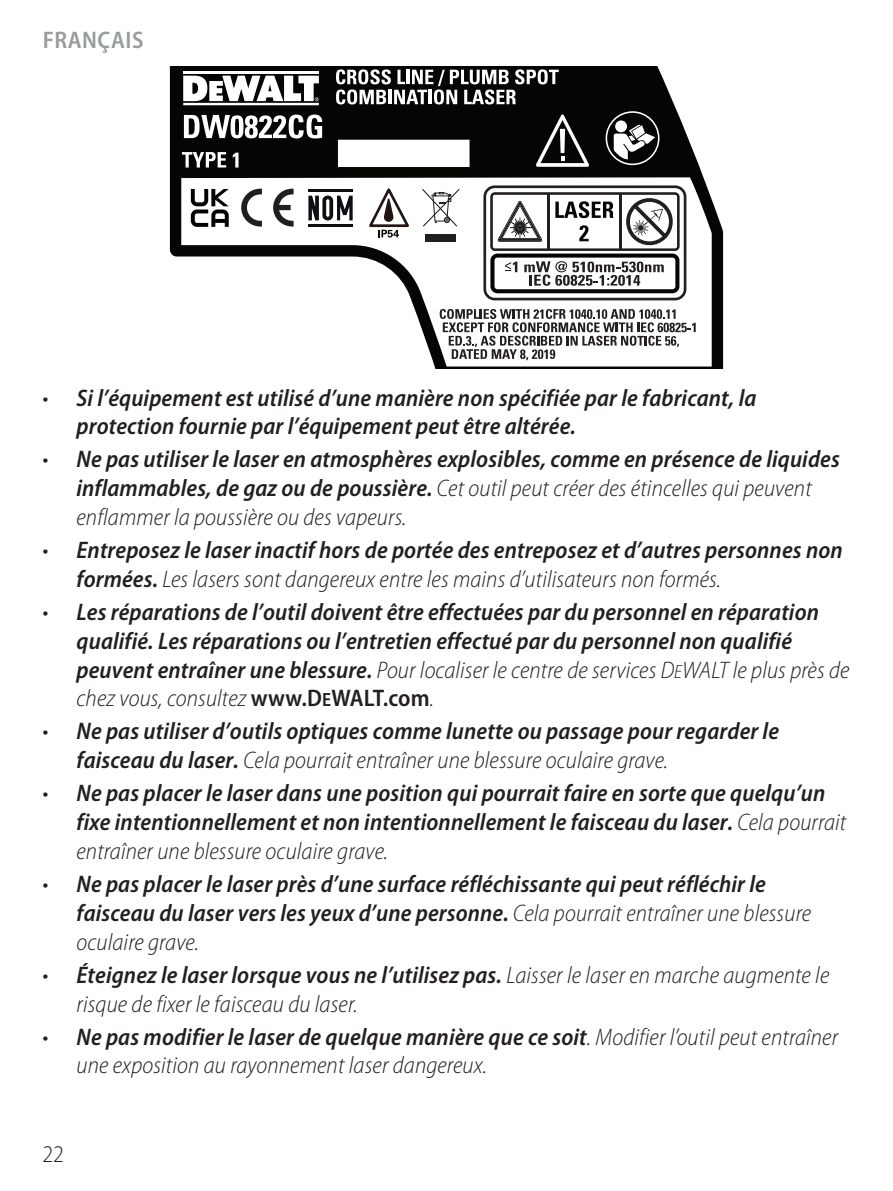
<style>
.page{position:relative;width:893px;height:1191px;background:#fff}
.page>*{position:absolute;margin:0;border:0;box-sizing:border-box;transform-origin:0 0}
.t1{font:italic 600 semi-condensed 24px/28.8px "Myriad Pro";letter-spacing:.005em;color:#231f20}
.t2{font:italic 300 semi-condensed 24px/28.8px "Myriad Pro";letter-spacing:.005em;color:#231f20}
.t3{font:600 semi-condensed 24px "Myriad Pro";letter-spacing:.02em;color:#969d9d}
.t4{font:300 semi-condensed 24px "Myriad Pro";color:#231f20}
.s1{font-weight:300}
.s2{font-family:"Myriad Pro Light Semi Cn It SC800";font-weight:400;font-style:normal;font-stretch:normal}
.s3{font-family:"Myriad Pro Light Semi Cn It SC800";font-weight:400;font-style:normal;font-stretch:normal;font-size:19.2px}
.s4{font-style:normal}
.s5{font-family:"Myriad Pro Semibold Semi Cn SC800";font-weight:400;font-style:normal;font-stretch:normal}
.s6{font-family:"Myriad Pro Semibold Semi Cn SC800";font-weight:400;font-style:normal;font-stretch:normal;font-size:19.2px}
.s7{font-weight:600}
</style>
<div class="page">
<svg style="left:170px;top:67px;width:553px;height:301px;fill:#050504"></svg>
<svg style="left:181px;top:177px;width:531px;height:189px"></svg>
<svg style="left:183px;top:76px;width:136px;height:25px"></svg>
<hr style="left:183px;top:71px;width:136px;height:3px;background:#fff">
<hr style="left:183px;top:103px;width:136px;height:2px;background:#fff">
<svg style="left:338px;top:140px;width:131px;height:27px"></svg>
<hr style="left:308px;top:189px;width:45px;height:3px;background:#0f0d11">
<hr style="left:308px;top:224px;width:45px;height:3px;background:#0f0d11">
<svg style="left:308px;top:195px;width:45px;height:25px"></svg>
<svg style="left:536px;top:114px;width:53px;height:53px;background:#393939"></svg>
<div style="left:560px;top:129px;width:5px;height:24px;background:#fff"></div>
<svg style="left:336px;top:69px;width:223px;height:35px"></svg>
<svg style="left:184px;top:115px;width:138px;height:23px"></svg>
<svg style="left:182px;top:152px;width:44px;height:15px"></svg>
<svg style="left:233px;top:153px;width:5px;height:14px"></svg>
<svg style="left:440px;top:309px;width:256px;height:51px"></svg>
<svg style="left:241px;top:189px;width:21px;height:37px"></svg>
<svg style="left:273px;top:189px;width:21px;height:37px"></svg>
<svg style="left:191px;top:189px;width:38px;height:38px"></svg>
<svg style="left:422px;top:188px;width:37px;height:39px"></svg>
<div style="left:425px;top:234px;width:31px;height:8px;background:#211e1e"></div>
<svg style="left:606px;top:111px;width:53px;height:54px"></svg>
<div style="left:485px;top:187px;width:200px;height:112px;background:#fff;border-radius:10px"></div>
<div style="left:483px;top:185px;width:203px;height:115px;border:3px solid #231f20;border-radius:10px"></div>
<svg style="left:490px;top:253px;width:189px;height:40px;background:#242423"></svg>
<svg style="left:494px;top:258px;width:181px;height:31px"></svg>
<svg style="left:490px;top:192px;width:189px;height:59px"></svg>
<div style="left:493px;top:195px;width:184px;height:53px;background:#fff;border-radius:2px"></div>
<hr style="left:619px;top:194px;width:2px;height:55px;background:#231f20">
<hr style="left:547px;top:194px;width:3px;height:55px;background:#231f20">
<svg style="left:555px;top:201px;width:58px;height:17px"></svg>
<svg style="left:579px;top:225px;width:10px;height:16px"></svg>
<svg style="left:498px;top:201px;width:44px;height:41px"></svg>
<svg style="left:626px;top:198px;width:47px;height:47px"></svg>
<svg style="left:366px;top:186px;width:46px;height:51px"></svg>
<p class="t3" style="left:43px;top:25px;width:102px">Français</p>
<p class="t1" style="left:77px;top:383px;width:681px;text-indent:-34px"><span class="s1">•</span> Si l’équipement est utilisé d’une manière non spécifiée par le fabricant, la protection fournie par l’équipement peut être altérée.</p>
<p class="t1" style="left:77px;top:445px;width:765px;text-indent:-34px"><span class="s1">•</span> Ne pas utiliser le laser en atmosphères explosibles, comme en présence de liquides inflammables, de gaz ou de poussière. <span class="s1">Cet outil peut créer des étincelles qui peuvent enflammer la poussière ou des vapeurs.</span></p>
<p class="t1" style="left:77px;top:536px;width:768px;text-indent:-34px"><span class="s1">•</span> Entreposez le laser inactif hors de portée des entreposez et d’autres personnes non formées. <span class="s1">Les lasers sont dangereux entre les mains d’utilisateurs non formés.</span></p>
<p class="t1" style="left:77px;top:598px;width:774px;text-indent:-34px"><span class="s1">•</span> Les réparations de l’outil doivent être effectuées par du personnel en réparation qualifié. Les réparations ou l’entretien effectué par du personnel non qualifié peuvent entraîner une blessure. <span class="s1">Pour localiser le centre de services</span> <span class="s2">D</span><span class="s3">e</span><span class="s2">WALT</span> <span class="s1">le plus près de chez vous, consultez</span> <span class="s4">www.</span><span class="s5">D</span><span class="s6">e</span><span class="s5">WALT</span><span class="s4">.com</span><span class="s1">.</span></p>
<p class="t1" style="left:77px;top:717px;width:704px;text-indent:-34px"><span class="s1">•</span> Ne pas utiliser d’outils optiques comme lunette ou passage pour regarder le faisceau du laser. <span class="s1">Cela pourrait entraîner une blessure oculaire grave.</span></p>
<p class="t1" style="left:77px;top:779px;width:771px;text-indent:-34px"><span class="s1">•</span> Ne pas placer le laser dans une position qui pourrait faire en sorte que quelqu’un fixe intentionnellement et non intentionnellement le faisceau du laser. <span class="s1">Cela pourrait entraîner une blessure oculaire grave.</span></p>
<p class="t1" style="left:77px;top:870px;width:736px;text-indent:-34px"><span class="s1">•</span> Ne pas placer le laser près d’une surface réfléchissante qui peut réfléchir le faisceau du laser vers les yeux d’une personne. <span class="s1">Cela pourrait entraîner une blessure oculaire grave.</span></p>
<p class="t2" style="left:77px;top:960px;width:754px;text-indent:-34px">• <span class="s7">Éteignez le laser lorsque vous ne l’utilisez pas.</span> Laisser le laser en marche augmente le risque de fixer le faisceau du laser.</p>
<p class="t2" style="left:77px;top:1022px;width:763px;text-indent:-34px">• <span class="s7">Ne pas modifier le laser de quelque manière que ce soit</span>. Modifier l’outil peut entraîner une exposition au rayonnement laser dangereux.</p>
<p class="t4" style="left:43px;top:1139px;width:23px">22</p>
</div>
